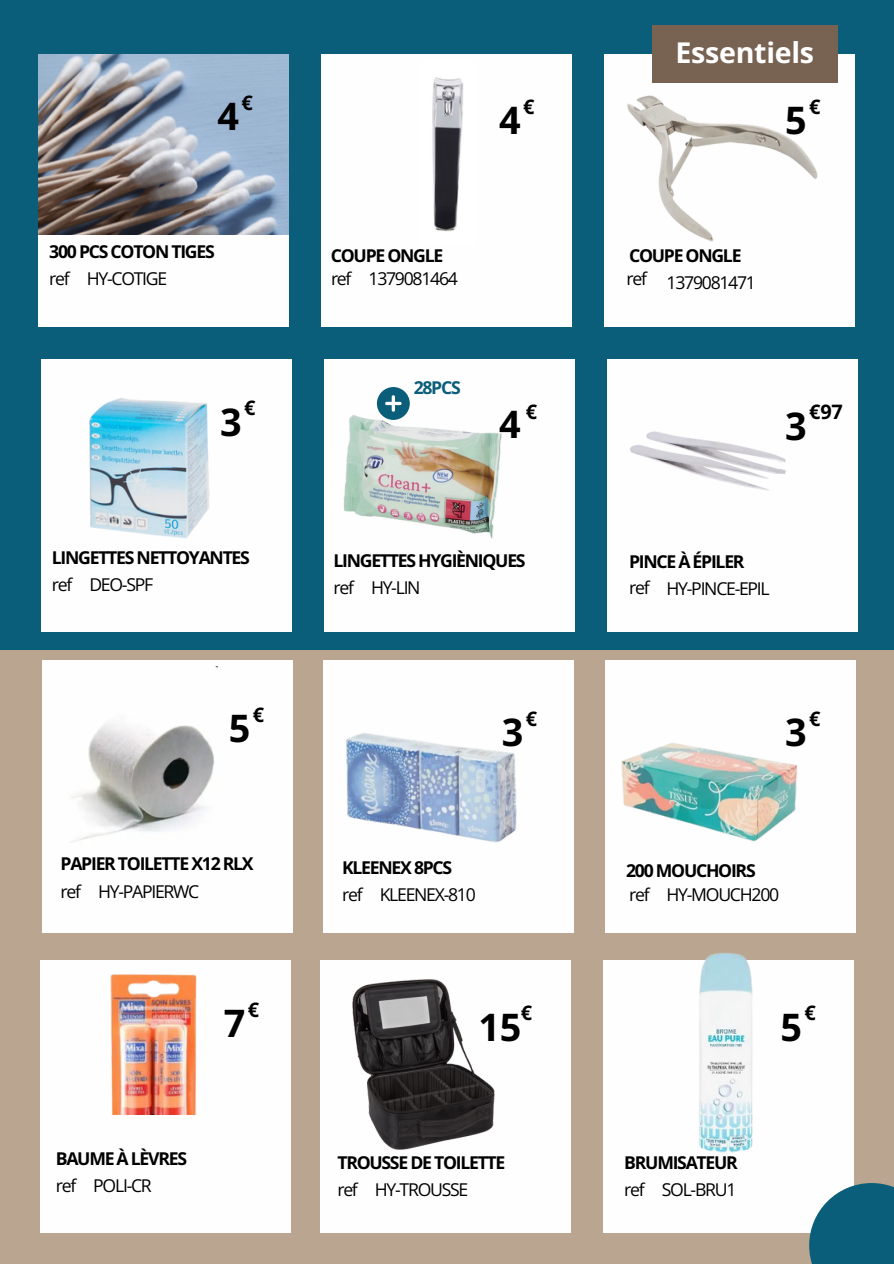
<style>
.page{position:relative;width:894px;height:1264px;background:#fff}
.page>*{position:absolute;margin:0;border:0;box-sizing:border-box;transform-origin:0 0}
.t1{font:700 37.8px "Open Sans";color:#000}
.t2{font:700 28.65px "Open Sans";letter-spacing:-.01em;color:#fff}
.t3{font:700 19.95px "Open Sans";color:#000}
.t4{font:700 17.7px "Open Sans";letter-spacing:-.07em;color:#000}
.t5{font:17.7px "Open Sans";letter-spacing:-.07em;color:#000}
.t6{font:700 17.7px "Open Sans";letter-spacing:-.07em;color:#0a5e79}
</style>
<div class="page">
<div style="left:0;top:0;width:893px;height:1263px;background:#baa690"></div>
<div style="left:0;top:0;width:893px;height:649px;background:#0a5e79"></div>
<div style="left:607px;top:359px;width:250px;height:272px;background:#fefefe"></div>
<div style="left:324px;top:359px;width:250px;height:272px;background:#fefefe"></div>
<div style="left:43px;top:660px;width:250px;height:272px;background:#fefefe"></div>
<div style="left:605px;top:660px;width:250px;height:272px;background:#fefefe"></div>
<div style="left:323px;top:660px;width:250px;height:272px;background:#fefefe"></div>
<div style="left:40px;top:960px;width:250px;height:272px;background:#fefefe"></div>
<div style="left:603px;top:960px;width:250px;height:272px;background:#fefefe"></div>
<div style="left:320px;top:960px;width:250px;height:272px;background:#fefefe"></div>
<div style="left:41px;top:359px;width:250px;height:272px;background:#fefefe"></div>
<div style="left:808px;top:1182px;width:85px;height:81px;background:#0a5e79"></div>
<div style="left:604px;top:54px;width:250px;height:272px;background:#fefefe"></div>
<div style="left:652px;top:25px;width:185px;height:58px;background:#786353"></div>
<div style="left:321px;top:54px;width:250px;height:272px;background:#fefefe"></div>
<div style="left:39px;top:54px;width:250px;height:272px;background:#fefefe"></div>
<img style="left:39px;top:54px;width:249px;height:180px">
<img style="left:627px;top:95px;width:190px;height:147px">
<img style="left:432px;top:77px;width:31px;height:154px">
<img style="left:630px;top:431px;width:156px;height:60px">
<img style="left:89px;top:398px;width:121px;height:140px">
<img style="left:343px;top:408px;width:159px;height:131px">
<img style="left:345px;top:733px;width:172px;height:110px">
<img style="left:621px;top:743px;width:177px;height:99px">
<img style="left:71px;top:666px;width:148px;height:176px">
<img style="left:110px;top:974px;width:87px;height:140px">
<img style="left:605px;top:908px;width:266px;height:291px">
<img style="left:352px;top:979px;width:143px;height:171px">
<svg style="left:377px;top:387px;width:32px;height:32px"></svg>
<p class="t2" style="left:675px;top:33px;width:140px">Essentiels</p>
<p class="t3" style="left:241px;top:89px;width:13px">€</p>
<p class="t3" style="left:523px;top:92px;width:13px">€</p>
<p class="t1" style="left:217px;top:90px;width:23px">4</p>
<p class="t1" style="left:499px;top:93px;width:23px">4</p>
<p class="t3" style="left:808px;top:92px;width:13px">€</p>
<p class="t1" style="left:785px;top:93px;width:23px">5</p>
<h3 class="t4" style="left:49px;top:239px;width:167px">300 PCS COTON TIGES</h3>
<p class="t5" style="left:49px;top:266px;width:22px">ref</p>
<h4 class="t5" style="left:87px;top:266px;width:82px">HY-COTIGE</h4>
<p class="t4" style="left:331px;top:243px;width:114px">COUPE ONGLE</p>
<p class="t5" style="left:331px;top:266px;width:22px">ref</p>
<h3 class="t5" style="left:368px;top:266px;width:91px">1379081464</h3>
<p class="t4" style="left:629px;top:243px;width:114px">COUPE ONGLE</p>
<p class="t5" style="left:626px;top:266px;width:22px">ref</p>
<h3 class="t5" style="left:666px;top:270px;width:91px">1379081471</h3>
<p class="t6" style="left:413px;top:375px;width:49px">28PCS</p>
<h4 class="t1" style="left:220px;top:395px;width:23px">3</h4>
<p class="t3" style="left:244px;top:394px;width:13px">€</p>
<p class="t3" style="left:525px;top:397px;width:13px">€</p>
<p class="t1" style="left:499px;top:397px;width:23px">4</p>
<h3 class="t1" style="left:785px;top:399px;width:23px">3</h3>
<p class="t3" style="left:808px;top:398px;width:35px">€97</p>
<p class="t4" style="left:52px;top:544px;width:199px">LINGETTES NETTOYANTES</p>
<p class="t5" style="left:52px;top:571px;width:22px">ref</p>
<h3 class="t5" style="left:89px;top:571px;width:65px">DEO-SPF</h3>
<h4 class="t4" style="left:333px;top:548px;width:193px">LINGETTES HYGIÈNIQUES</h4>
<p class="t5" style="left:333px;top:575px;width:22px">ref</p>
<p class="t5" style="left:371px;top:575px;width:51px">HY-LIN</p>
<p class="t4" style="left:629px;top:548px;width:117px">PINCE À ÉPILER</p>
<p class="t5" style="left:666px;top:576px;width:105px">HY-PINCE-EPIL</p>
<h4 class="t5" style="left:629px;top:575px;width:22px">ref</h4>
<p class="t3" style="left:253px;top:700px;width:13px">€</p>
<p class="t3" style="left:808px;top:704px;width:13px">€</p>
<p class="t3" style="left:525px;top:704px;width:13px">€</p>
<p class="t1" style="left:229px;top:702px;width:23px">5</p>
<p class="t1" style="left:501px;top:705px;width:23px">3</p>
<h4 class="t1" style="left:785px;top:705px;width:23px">3</h4>
<h2 class="t4" style="left:61px;top:851px;width:194px">PAPIER TOILETTE X12 RLX</h2>
<h3 class="t5" style="left:61px;top:878px;width:22px">ref</h3>
<h4 class="t5" style="left:98px;top:878px;width:103px">HY-PAPIERWC</h4>
<p class="t4" style="left:342px;top:855px;width:112px">KLEENEX 8PCS</p>
<p class="t5" style="left:342px;top:882px;width:22px">ref</p>
<p class="t5" style="left:379px;top:882px;width:98px">KLEENEX-810</p>
<p class="t4" style="left:626px;top:857px;width:131px">200 MOUCHOIRS</p>
<h3 class="t5" style="left:629px;top:882px;width:22px">ref</h3>
<p class="t5" style="left:666px;top:882px;width:114px">HY-MOUCH200</p>
<p class="t3" style="left:248px;top:995px;width:13px">€</p>
<p class="t3" style="left:520px;top:999px;width:13px">€</p>
<h3 class="t3" style="left:804px;top:999px;width:13px">€</h3>
<p class="t1" style="left:224px;top:996px;width:23px">7</p>
<p class="t1" style="left:780px;top:1000px;width:23px">5</p>
<p class="t1" style="left:478px;top:1000px;width:44px">15</p>
<h3 class="t4" style="left:56px;top:1146px;width:133px">BAUME À LÈVRES</h3>
<p class="t5" style="left:56px;top:1173px;width:22px">ref</p>
<h4 class="t5" style="left:93px;top:1173px;width:60px">POLI-CR</h4>
<h3 class="t4" style="left:337px;top:1149px;width:169px">TROUSSE DE TOILETTE</h3>
<p class="t5" style="left:337px;top:1176px;width:22px">ref</p>
<p class="t5" style="left:375px;top:1176px;width:95px">HY-TROUSSE</p>
<p class="t4" style="left:624px;top:1149px;width:115px">BRUMISATEUR</p>
<h4 class="t5" style="left:624px;top:1176px;width:22px">ref</h4>
<h3 class="t5" style="left:661px;top:1176px;width:76px">SOL-BRU1</h3>
</div>
